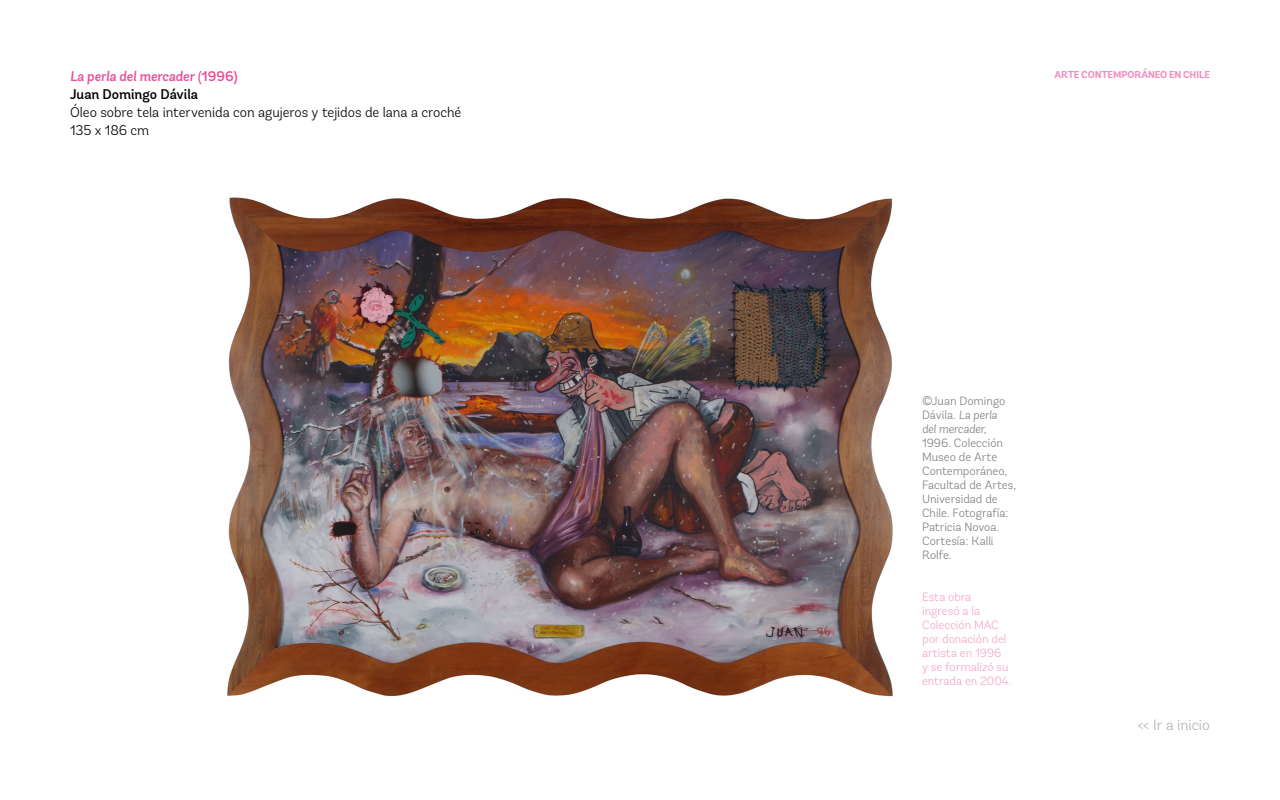
<style>
.page{position:relative;width:1280px;height:800px;background:#fff}
.page>*{position:absolute;margin:0;border:0;box-sizing:border-box;transform-origin:0 0}
.t1{font:300 15px "Andes";letter-spacing:-.005em;color:#b3b3b3}
.t2{font:300 14px/18px "Andes";letter-spacing:-.005em;color:#000}
.t3{font:italic 500 14px "Andes";letter-spacing:-.005em;color:#e94d97}
.t4{font:500 14px "Andes";color:#000}
.t5{font:300 12px/14px "Andes";letter-spacing:-.005em;color:#808080}
.t6{font:300 12px/14px "Andes";color:#f4a6cb}
.t7{font:700 10px "Andes";letter-spacing:-.01em;color:#f18bbc}
.s1{font-weight:400;font-style:normal}
.s2{font-style:normal}
.s3{font-style:italic}
</style>
<div class="page">
<img style="left:227px;top:197px;width:666px;height:500px">
<p class="t3" style="left:70px;top:67px;width:169px">La perla del mercader <span class="s1">(</span><span class="s2">1996)</span></p>
<p class="t7" style="left:1055px;top:68px;width:157px">ARTE CONTEMPORÁNEO EN CHILE</p>
<p class="t4" style="left:70px;top:85px;width:130px">Juan Domingo Dávila</p>
<p class="t2" style="left:70px;top:103px;width:393px">Óleo sobre tela intervenida con agujeros y tejidos de lana a croché<br>135 x 186 cm</p>
<p class="t5" style="left:922px;top:394px;width:96px">©Juan Domingo<br>Dávila. <span class="s3">La perla<br>del mercader</span>,<br>1996. Colección<br>Museo de Arte<br>Contemporáneo,<br>Facultad de Artes,<br>Universidad de<br>Chile. Fotografía:<br>Patricia Novoa.<br>Cortesía: Kalli<br>Rolfe.</p>
<p class="t6" style="left:922px;top:590px;width:91px">Esta obra ingresó a la<br>Colección MAC por donación del artista en 1996<br>y se formalizó su entrada en 2004.</p>
<p class="t1" style="left:1138px;top:716px;width:74px">&lt;&lt; Ir a inicio</p>
</div>
